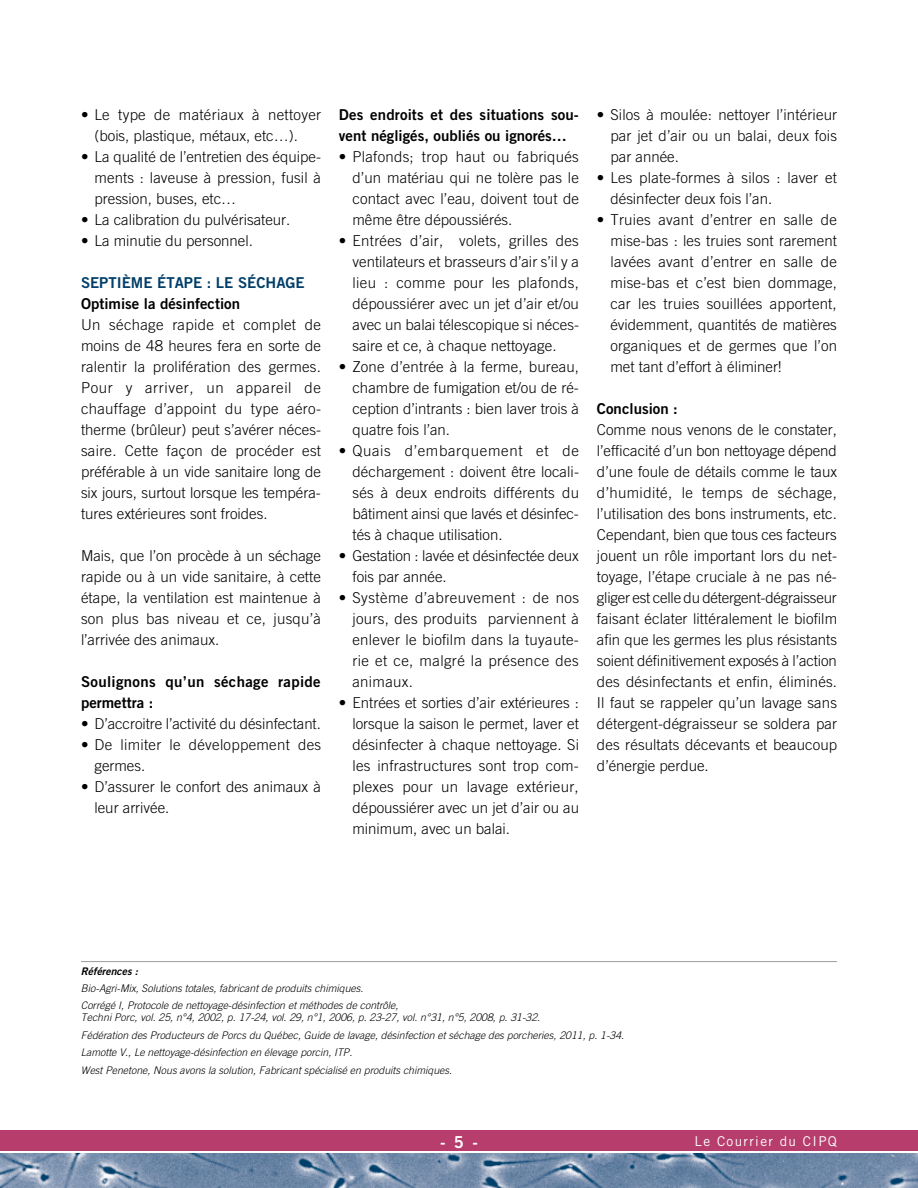
<style>
.page{position:relative;width:918px;height:1188px;background:#fff}
.page>*{position:absolute;margin:0;border:0;box-sizing:border-box;transform-origin:0 0}
.t1{font:16.5px "Trade Gothic Bold Two";color:#fff}
.t2{font:300 15px/21px "Trade Gothic";color:#000;text-align:justify}
.t3{font:15px/21px "Trade Gothic Bold Two";color:#000}
.t4{font:300 15px/21px "Trade Gothic";letter-spacing:.02em;color:#000}
.t5{font:15px/21px "Trade Gothic Bold Two";letter-spacing:.025em;color:#000}
.t6{font:15px "Trade Gothic Bold Two";color:#003e69}
.t7{font:13.5px "Trade Gothic";letter-spacing:.1em;color:#fff}
.t8{font:italic 13.5px "Trade Gothic";letter-spacing:.1em;color:#fff}
.t9{font:italic 300 10.5px/17.4px "Trade Gothic";color:#000}
.t10{font:italic 10.5px "Trade Gothic Bold Two";color:#000}
.s1{font-style:normal}
</style>
<div class="page">
<img style="left:0;top:1153px;width:918px;height:35px">
<div style="left:0;top:1130px;width:918px;height:21px;background:#b73d6c"></div>
<hr style="left:81px;top:961px;width:756px;height:1px;background:#9c9e9f">
<p class="t4" style="left:94px;top:104px;width:228px;text-indent:-14px">• Le type de matériaux à nettoyer (bois, plastique, métaux, etc…).</p>
<p class="t2" style="left:94px;top:146px;width:228px;text-indent:-14px">• La qualité de l’entretien des équipe&shy;ments : laveuse à pression, fusil à pression, buses, etc…</p>
<p class="t2" style="left:81px;top:209px;width:211px">• La calibration du pulvérisateur.</p>
<p class="t2" style="left:81px;top:230px;width:173px">• La minutie du personnel.</p>
<p class="t6" style="left:81px;top:273px;width:225px">SEPTIÈME ÉTAPE : LE SÉCHAGE</p>
<p class="t3" style="left:81px;top:293px;width:161px">Optimise la désinfection</p>
<p class="t2" style="left:81px;top:314px;width:242px">Un séchage rapide et complet de moins de 48 heures fera en sorte de ralentir la prolifération des germes.<br>Pour y arriver, un appareil de chauffage d’appoint du type aéro&shy;therme (brûleur) peut s’avérer néces&shy;saire. Cette façon de procéder est préférable à un vide sanitaire long de six jours, surtout lorsque les tempéra&shy;tures extérieures sont froides.</p>
<p class="t2" style="left:81px;top:545px;width:242px">Mais, que l’on procède à un séchage rapide ou à un vide sanitaire, à cette étape, la ventilation est maintenue à son plus bas niveau et ce, jusqu’à l’arrivée des animaux.</p>
<p class="t5" style="left:81px;top:671px;width:241px">Soulignons qu’un séchage rapide permettra :</p>
<p class="t2" style="left:81px;top:713px;width:241px">• D’accroitre l’activité du désinfectant.</p>
<p class="t4" style="left:94px;top:734px;width:228px;text-indent:-14px">• De limiter le développement des germes.</p>
<p class="t2" style="left:94px;top:776px;width:228px;text-indent:-14px">• D’assurer le confort des animaux à leur arrivée.</p>
<p class="t3" style="left:339px;top:104px;width:241px">Des endroits et des situations sou&shy;vent négligés, oubliés ou ignorés…</p>
<p class="t2" style="left:352px;top:146px;width:228px;text-indent:-14px">• Plafonds; trop haut ou fabriqués d’un matériau qui ne tolère pas le contact avec l’eau, doivent tout de même être dépoussiérés.</p>
<p class="t2" style="left:352px;top:230px;width:228px;text-indent:-14px">• Entrées d’air, volets, grilles des ventilateurs et brasseurs d’air s’il y a lieu : comme pour les plafonds, dépoussiérer avec un jet d’air et/ou avec un balai télescopique si néces&shy;saire et ce, à chaque nettoyage.</p>
<p class="t2" style="left:352px;top:356px;width:228px;text-indent:-14px">• Zone d’entrée à la ferme, bureau, chambre de fumigation et/ou de ré&shy;ception d’intrants : bien laver trois à quatre fois l’an.</p>
<p class="t2" style="left:352px;top:440px;width:228px;text-indent:-13px">• Quais d’embarquement et de déchargement : doivent être locali&shy;sés à deux endroits différents du bâtiment ainsi que lavés et désinfec&shy;tés à chaque utilisation.</p>
<p class="t2" style="left:352px;top:545px;width:228px;text-indent:-14px">• Gestation : lavée et désinfectée deux fois par année.</p>
<p class="t2" style="left:352px;top:587px;width:228px;text-indent:-14px">• Système d’abreuvement : de nos jours, des produits parviennent à enlever le biofilm dans la tuyaute&shy;rie et ce, malgré la présence des animaux.</p>
<p class="t2" style="left:352px;top:692px;width:228px;text-indent:-14px">• Entrées et sorties d’air extérieures : lorsque la saison le permet, laver et désinfecter à chaque nettoyage. Si les infrastructures sont trop com&shy;plexes pour un lavage extérieur, dépoussiérer avec un jet d’air ou au minimum, avec un balai.</p>
<p class="t2" style="left:610px;top:104px;width:228px;text-indent:-14px">• Silos à moulée: nettoyer l’intérieur par jet d’air ou un balai, deux fois par année.</p>
<p class="t2" style="left:610px;top:167px;width:228px;text-indent:-14px">• Les plate-formes à silos : laver et désinfecter deux fois l’an.</p>
<p class="t2" style="left:610px;top:209px;width:228px;text-indent:-14px">• Truies avant d’entrer en salle de mise-bas : les truies sont rarement lavées avant d’entrer en salle de mise-bas et c’est bien dommage, car les truies souillées apportent, évidemment, quantités de matières organiques et de germes que l’on met tant d’effort à éliminer!</p>
<p class="t3" style="left:597px;top:398px;width:82px">Conclusion :</p>
<p class="t2" style="left:597px;top:419px;width:242px">Comme nous venons de le constater, l’efficacité d’un bon nettoyage dépend d’une foule de détails comme le taux d’humidité, le temps de séchage, l’utilisation des bons instruments, etc.<br>Cependant, bien que tous ces facteurs jouent un rôle important lors du net&shy;toyage, l’étape cruciale à ne pas né&shy;gliger est celle du détergent-dégraisseur faisant éclater littéralement le biofilm afin que les germes les plus résistants soient définitivement exposés à l’action des désinfectants et enfin, éliminés.<br>Il faut se rappeler qu’un lavage sans détergent-dégraisseur se soldera par des résultats décevants et beaucoup d’énergie perdue.</p>
<p class="t10" style="left:81px;top:964px;width:59px">Références :</p>
<p class="t9" style="left:81px;top:979px;width:319px">Bio-Agri-Mix, Solutions totales, fabricant de produits chimiques.<br>Corrégé I, Protocole de nettoyage-désinfection et méthodes de contrôle,</p>
<p class="t9" style="left:81px;top:1009px;width:545px">Techni Porc, vol. 25, n°4, 2002, p. 17-24, vol. 29, n°1, 2006, p. 23-27, vol. n°31, n°5, 2008, p. 31-32.<br>Fédération des Producteurs de Porcs du Québec, Guide de lavage, désinfection et séchage des porcheries, 2011, p. 1-34.<br>Lamotte V., Le nettoyage-désinfection en élevage porcin, ITP.<br>West Penetone, Nous avons la solution, Fabricant spécialisé en produits chimiques.</p>
<p class="t1" style="left:440px;top:1132px;width:38px">- 95 -</p>
<p class="t7" style="left:695px;top:1133px;width:144px">Le Courrier du CIPQ</p>
<p class="t8" style="left:701px;top:1133px;width:137px"><span class="s1">35 ans</span> 1977-2012</p>
</div>
